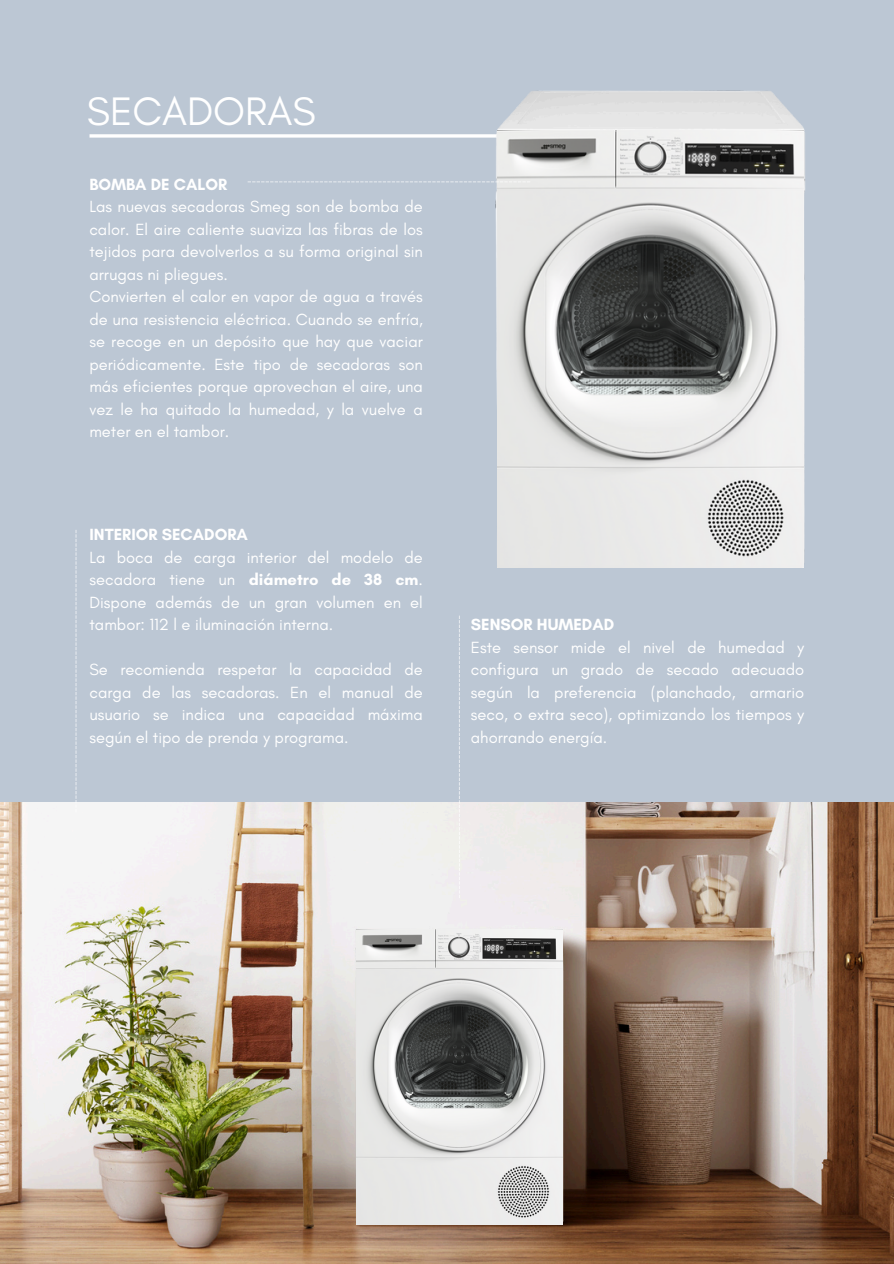
<style>
.page{position:relative;width:894px;height:1264px;background:#fff}
.page>*{position:absolute;margin:0;border:0;box-sizing:border-box;transform-origin:0 0}
.t1{font:40.5px "Glacial Indifference";color:#fff}
.t2{font:16.5px/22.5px "Glacial Indifference";color:#fff;text-align:justify}
.t3{font:700 16.5px "Glacial Indifference";color:#fff}
.s1{font-weight:700}
</style>
<div class="page">
<div style="left:0;top:0;width:893px;height:1263px;background:#bcc7d4"></div>
<svg style="left:89px;top:134px;width:401px;height:4px"></svg>
<img style="left:490px;top:91px;width:316px;height:473px">
<img style="left:497px;top:131px;width:306px;height:436px">
<img style="left:0;top:802px;width:893px;height:461px">
<img style="left:356px;top:929px;width:206px;height:295px">
<svg style="left:248px;top:181px;width:282px;height:1px"></svg>
<svg style="left:75px;top:530px;width:2px;height:282px"></svg>
<svg style="left:459px;top:615px;width:1px;height:283px"></svg>
<p class="t1" style="left:87px;top:87px;width:230px">SECADORAS</p>
<p class="t3" style="left:89px;top:174px;width:139px">BOMBA DE CALOR</p>
<p class="t2" style="left:89px;top:195px;width:335px">Las nuevas secadoras Smeg son de bomba de calor. El aire caliente suaviza las fibras de los tejidos para devolverlos a su forma original sin arrugas ni pliegues.</p>
<p class="t2" style="left:89px;top:285px;width:335px">Convierten el calor en vapor de agua a través de una resistencia eléctrica. Cuando se enfría, se recoge en un depósito que hay que vaciar periódicamente. Este tipo de secadoras son más eficientes porque aprovechan el aire, una vez le ha quitado la humedad, y la vuelve a meter en el tambor.</p>
<p class="t3" style="left:89px;top:524px;width:160px">INTERIOR SECADORA</p>
<p class="t2" style="left:89px;top:546px;width:335px">La boca de carga interior del modelo de secadora tiene un <span class="s1">diámetro de 38 cm</span>.<br>Dispone además de un gran volumen en el tambor: 112 l e iluminación interna.</p>
<p class="t2" style="left:89px;top:658px;width:335px">Se recomienda respetar la capacidad de carga de las secadoras. En el manual de usuario se indica una capacidad máxima según el tipo de prenda y programa.</p>
<p class="t3" style="left:470px;top:614px;width:145px">SENSOR HUMEDAD</p>
<p class="t2" style="left:470px;top:636px;width:335px">Este sensor mide el nivel de humedad y configura un grado de secado adecuado según la preferencia (planchado, armario seco, o extra seco), optimizando los tiempos y ahorrando energía.</p>
</div>
